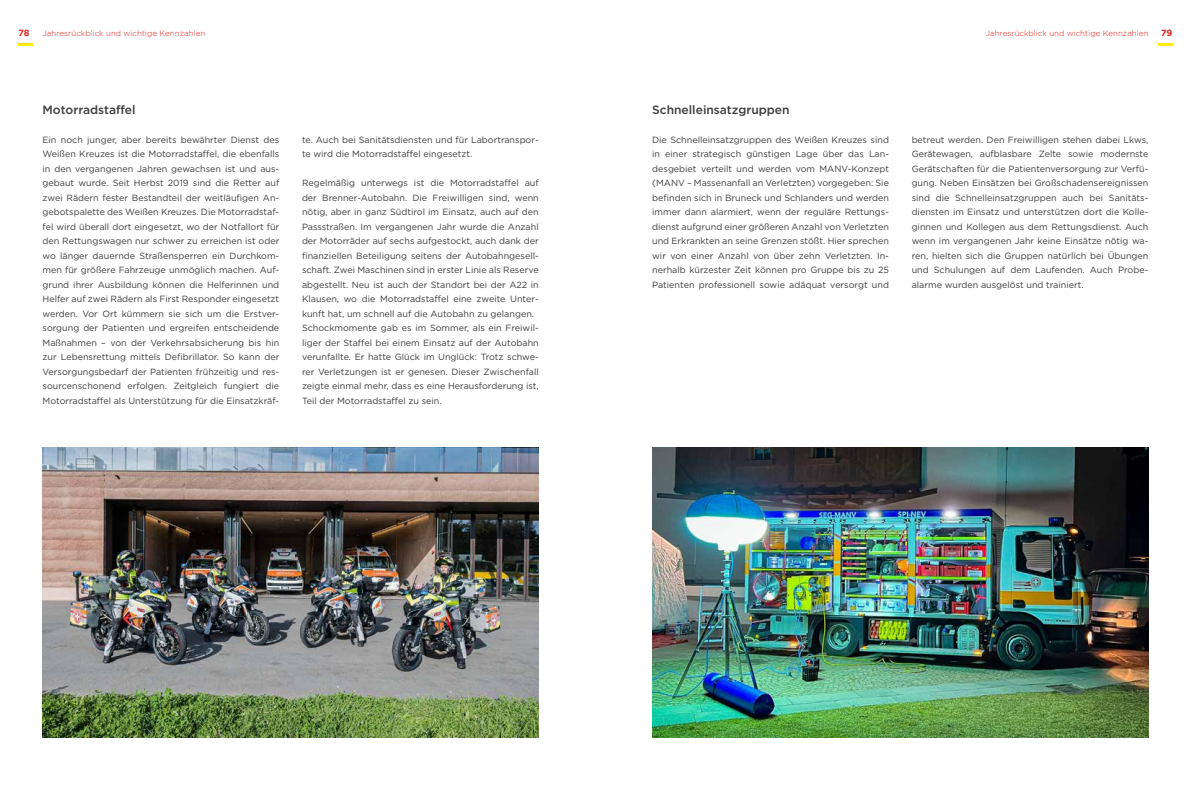
<style>
.page{position:relative;width:1191px;height:794px;background:#fff}
.page>*{position:absolute;margin:0;border:0;box-sizing:border-box;transform-origin:0 0}
.t1{font:500 12px "Gotham";color:#3c3c3b}
.t2{font:9px/14.5px "Gotham";color:#3c3c3b;text-align:justify}
.t3{font:700 9px "Gotham";color:#e2241d}
.t4{font:300 8px "Gotham";color:#e2241d}
</style>
<div class="page">
<img style="left:43px;top:447px;width:496px;height:290px">
<img style="left:652px;top:447px;width:496px;height:290px">
<svg style="left:18px;top:43px;width:15px;height:2px"></svg>
<svg style="left:1158px;top:43px;width:14px;height:2px"></svg>
<p class="t3" style="left:18px;top:27px;width:13px">78</p>
<p class="t4" style="left:43px;top:28px;width:164px">Jahresrückblick und wichtige Kennzahlen</p>
<p class="t4" style="left:985px;top:28px;width:164px">Jahresrückblick und wichtige Kennzahlen</p>
<p class="t3" style="left:1161px;top:27px;width:13px">79</p>
<h1 class="t1" style="left:43px;top:102px;width:95px">Motorradstaffel</h1>
<p class="t2" style="left:43px;top:132px;width:238px">Ein noch junger, aber bereits bewährter Dienst des Weißen Kreuzes ist die Motorradstaffel, die ebenfalls in den vergangenen Jahren gewachsen ist und aus&shy;gebaut wurde. Seit Herbst 2019 sind die Retter auf zwei Rädern fester Bestandteil der weitläufigen An&shy;gebotspalette des Weißen Kreuzes. Die Motorradstaf&shy;fel wird überall dort eingesetzt, wo der Notfallort für den Rettungswagen nur schwer zu erreichen ist oder wo länger dauernde Straßensperren ein Durchkom&shy;men für größere Fahrzeuge unmöglich machen. Auf&shy;grund ihrer Ausbildung können die Helferinnen und Helfer auf zwei Rädern als First Responder eingesetzt werden. Vor Ort kümmern sie sich um die Erstver&shy;sorgung der Patienten und ergreifen entscheidende Maßnahmen – von der Verkehrsabsicherung bis hin zur Lebensrettung mittels Defibrillator. So kann der Versorgungsbedarf der Patienten frühzeitig und res&shy;sourcenschonend erfolgen. Zeitgleich fungiert die Motorradstaffel als Unterstützung für die Einsatzkräf-</p>
<p class="t2" style="left:302px;top:132px;width:238px">te. Auch bei Sanitätsdiensten und für Labortranspor&shy;te wird die Motorradstaffel eingesetzt.</p>
<p class="t2" style="left:302px;top:176px;width:238px;text-align:left">Regelmäßig unterwegs ist die Motorradstaffel auf der Brenner-Autobahn. Die Freiwilligen sind, wenn nötig, aber in ganz Südtirol im Einsatz, auch auf den Passstraßen. Im vergangenen Jahr wurde die Anzahl der Motorräder auf sechs aufgestockt, auch dank der finanziellen Beteiligung seitens der Autobahngesell&shy;schaft. Zwei Maschinen sind in erster Linie als Reserve abgestellt. Neu ist auch der Standort bei der A22 in Klausen, wo die Motorradstaffel eine zweite Unter&shy;kunft hat, um schnell auf die Autobahn zu gelangen.<br>Schockmomente gab es im Sommer, als ein Freiwil&shy;liger der Staffel bei einem Einsatz auf der Autobahn verunfallte. Er hatte Glück im Unglück: Trotz schwe&shy;rer Verletzungen ist er genesen. Dieser Zwischenfall zeigte einmal mehr, dass es eine Herausforderung ist, Teil der Motorradstaffel zu sein.</p>
<h1 class="t1" style="left:652px;top:102px;width:139px">Schnelleinsatzgruppen</h1>
<p class="t2" style="left:652px;top:132px;width:238px">Die Schnelleinsatzgruppen des Weißen Kreuzes sind in einer strategisch günstigen Lage über das Lan&shy;desgebiet verteilt und werden vom MANV-Konzept (MANV – Massenanfall an Verletzten) vorgegeben: Sie befinden sich in Bruneck und Schlanders und werden immer dann alarmiert, wenn der reguläre Rettungs&shy;dienst aufgrund einer größeren Anzahl von Verletzten und Erkrankten an seine Grenzen stößt. Hier sprechen wir von einer Anzahl von über zehn Verletzten. In&shy;nerhalb kürzester Zeit können pro Gruppe bis zu 25<br>Patienten professionell sowie adäquat versorgt und</p>
<p class="t2" style="left:911px;top:132px;width:238px">betreut werden. Den Freiwilligen stehen dabei Lkws, Gerätewagen, aufblasbare Zelte sowie modernste Gerätschaften für die Patientenversorgung zur Verfü&shy;gung. Neben Einsätzen bei Großschadensereignissen sind die Schnelleinsatzgruppen auch bei Sanitäts&shy;diensten im Einsatz und unterstützen dort die Kolle&shy;ginnen und Kollegen aus dem Rettungsdienst. Auch wenn im vergangenen Jahr keine Einsätze nötig wa&shy;ren, hielten sich die Gruppen natürlich bei Übungen und Schulungen auf dem Laufenden. Auch Probe&shy;alarme wurden ausgelöst und trainiert.</p>
</div>
